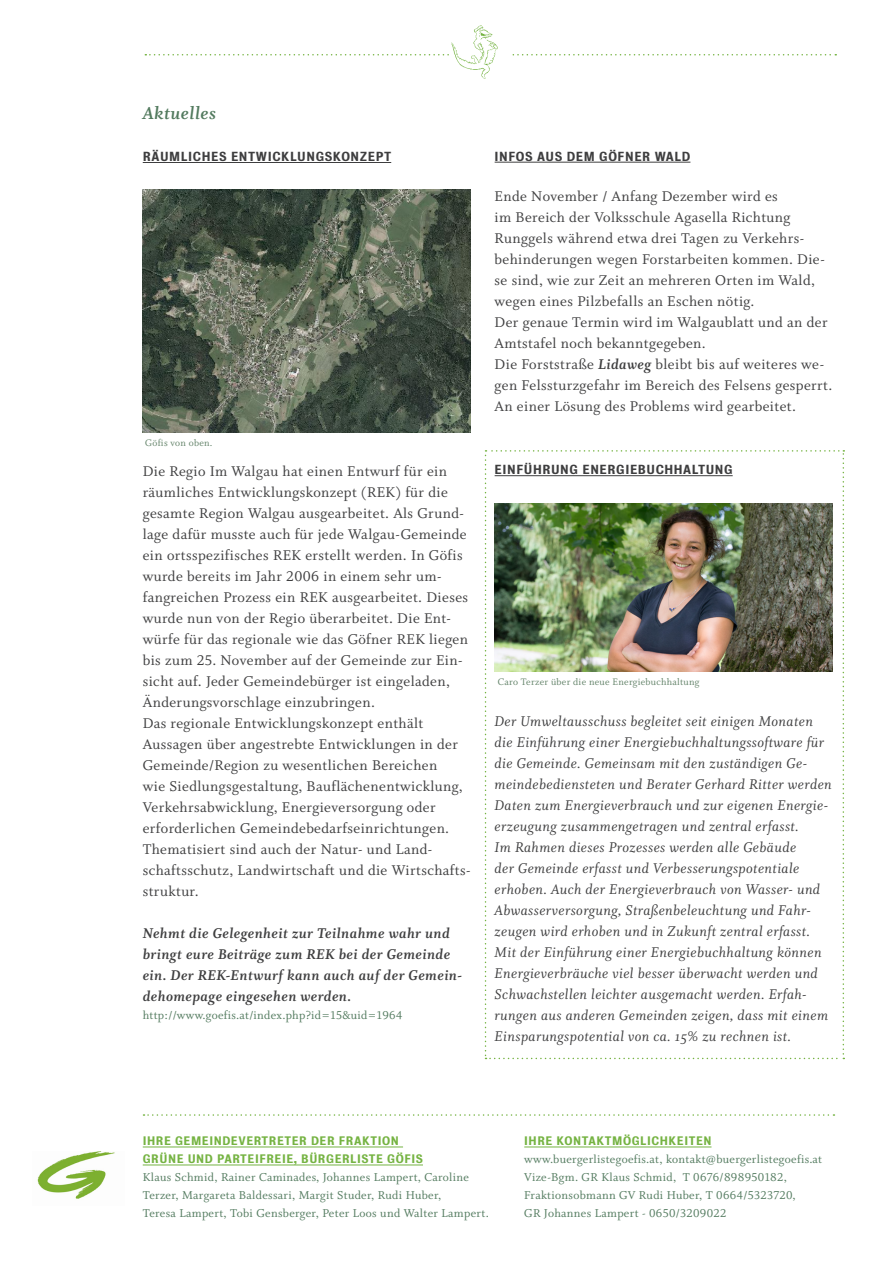
<style>
.page{position:relative;width:893px;height:1263px;background:#fff}
.page>*{position:absolute;margin:0;border:0;box-sizing:border-box;transform-origin:0 0}
.t1{font:19.5px "Whitman Bold Italic LF";letter-spacing:.025em;color:#527a5e}
.t2{font:15.75px/21px "Whitman Roman LF";letter-spacing:.025em;color:#3e3e3f}
.t3{font:15.75px/21px "Whitman Italic Os F";letter-spacing:.025em;color:#3e3e3f}
.t4{font:15.75px/21px "Whitman Bold Italic LF";letter-spacing:.025em;color:#3e3e3f}
.t5{font:12.75px/18px "Whitman Roman LF";letter-spacing:.025em;color:#527a5e}
.t6{font:500 12px "Bureau Grot";letter-spacing:.05em;color:#3e3e3f}
.t7{font:500 11.25px/18px "Bureau Grot";letter-spacing:.05em;color:#75b342}
.t8{font:10.5px "Whitman Roman LF";letter-spacing:.025em;color:#638369}
.s1{font-family:"Whitman Bold Italic LF"}
</style>
<div class="page">
<svg style="left:485px;top:450px;width:359px;height:609px"></svg>
<hr style="left:143px;top:162px;width:248px;height:1px;background:#3e3e3f">
<hr style="left:495px;top:162px;width:195px;height:1px;background:#3e3e3f">
<hr style="left:495px;top:475px;width:238px;height:1px;background:#3e3e3f">
<hr style="left:143px;top:1147px;width:260px;height:1px;background:#75b342">
<hr style="left:143px;top:1165px;width:280px;height:1px;background:#75b342">
<hr style="left:524px;top:1147px;width:187px;height:1px;background:#75b342">
<img style="left:37px;top:1151px;width:78px;height:48px">
<svg style="left:143px;top:1114px;width:691px;height:2px"></svg>
<svg style="left:145px;top:54px;width:691px;height:2px"></svg>
<div style="left:451px;top:22px;width:58px;height:65px;background:#fff"></div>
<img style="left:451px;top:25px;width:47px;height:53px">
<img style="left:495px;top:503px;width:337px;height:168px">
<img style="left:143px;top:189px;width:328px;height:243px">
<p class="t1" style="left:143px;top:102px;width:75px">Aktuelles</p>
<p class="t6" style="left:143px;top:149px;width:250px">RÄUMLICHES ENTWICKLUNGSKONZEPT</p>
<p class="t8" style="left:145px;top:437px;width:69px">Göfis von oben.</p>
<p class="t2" style="left:143px;top:461px;width:327px">Die Regio Im Walgau hat einen Entwurf für ein räumliches Entwicklungskonzept (REK) für die gesamte Region Walgau ausgearbeitet. Als Grund&shy;lage dafür musste auch für jede Walgau-Gemeinde ein ortsspezifisches REK erstellt werden. In Göfis wurde bereits im Jahr 2006 in einem sehr um&shy;fangreichen Prozess ein REK ausgearbeitet. Dieses wurde nun von der Regio überarbeitet. Die Ent&shy;würfe für das regionale wie das Göfner REK liegen bis zum 25. November auf der Gemeinde zur Ein&shy;sicht auf. Jeder Gemeindebürger ist eingeladen, Änderungsvorschlage einzubringen.</p>
<p class="t2" style="left:143px;top:713px;width:329px">Das regionale Entwicklungskonzept enthält Aussagen über angestrebte Entwicklungen in der Gemeinde/Region zu wesentlichen Bereichen<br>wie Siedlungsgestaltung, Bauflächenentwicklung, Verkehrsabwicklung, Energieversorgung oder erforderlichen Gemeindebedarfseinrichtungen.<br>Thematisiert sind auch der Natur- und Land&shy;schaftsschutz, Landwirtschaft und die Wirtschafts&shy;struktur.</p>
<p class="t4" style="left:143px;top:923px;width:321px">Nehmt die Gelegenheit zur Teilnahme wahr und bringt eure Beiträge zum REK bei der Gemeinde ein. Der REK-Entwurf kann auch auf der Gemein&shy;dehomepage eingesehen werden.</p>
<p class="t5" style="left:143px;top:1006px;width:261px">http://www.goefis.at/index.php?id=15&amp;uid=1964</p>
<p class="t6" style="left:495px;top:149px;width:197px">INFOS AUS DEM GÖFNER WALD</p>
<p class="t2" style="left:495px;top:186px;width:332px">Ende November / Anfang Dezember wird es<br>im Bereich der Volksschule Agasella Richtung Runggels während etwa drei Tagen zu Verkehrs&shy;behinderungen wegen Forstarbeiten kommen. Die&shy;se sind, wie zur Zeit an mehreren Orten im Wald, wegen eines Pilzbefalls an Eschen nötig.</p>
<p class="t2" style="left:495px;top:312px;width:334px">Der genaue Termin wird im Walgaublatt und an der<br>Amtstafel noch bekanntgegeben.</p>
<p class="t2" style="left:495px;top:354px;width:339px">Die Forststraße <span class="s1">Lidaweg</span> bleibt bis auf weiteres we&shy;gen Felssturzgefahr im Bereich des Felsens gesperrt.<br>An einer Lösung des Problems wird gearbeitet.</p>
<p class="t6" style="left:495px;top:463px;width:240px">EINFÜHRUNG ENERGIEBUCHHALTUNG</p>
<p class="t8" style="left:498px;top:676px;width:203px">Caro Terzer über die neue Energiebuchhaltung</p>
<p class="t3" style="left:495px;top:711px;width:339px">Der Umweltausschuss begleitet seit einigen Monaten die Einführung einer Energiebuchhaltungssoftware für die Gemeinde. Gemeinsam mit den zuständigen Ge&shy;meindebediensteten und Berater Gerhard Ritter werden Daten zum Energieverbrauch und zur eigenen Energie&shy;erzeugung zusammengetragen und zentral erfasst.</p>
<p class="t3" style="left:495px;top:837px;width:335px">Im Rahmen dieses Prozesses werden alle Gebäude<br>der Gemeinde erfasst und Verbesserungspotentiale erhoben. Auch der Energieverbrauch von Wasser- und Abwasserversorgung, Straßenbeleuchtung und Fahr&shy;zeugen wird erhoben und in Zukunft zentral erfasst.<br>Mit der Einführung einer Energiebuchhaltung können Energieverbräuche viel besser überwacht werden und Schwachstellen leichter ausgemacht werden. Erfah&shy;rungen aus anderen Gemeinden zeigen, dass mit einem Einsparungspotential von ca. 15% zu rechnen ist.</p>
<p class="t7" style="left:143px;top:1132px;width:282px">IHRE GEMEINDEVERTRETER DER FRAKTION<br>GRÜNE UND PARTEIFREIE, BÜRGERLISTE GÖFIS</p>
<p class="t5" style="left:143px;top:1169px;width:348px">Klaus Schmid, Rainer Caminades, Johannes Lampert, Caroline<br>Terzer, Margareta Baldessari, Margit Studer, Rudi Huber,<br>Teresa Lampert, Tobi Gensberger, Peter Loos und Walter Lampert.</p>
<p class="t7" style="left:524px;top:1132px;width:189px">IHRE KONTAKTMÖGLICHKEITEN</p>
<p class="t5" style="left:524px;top:1151px;width:299px">www.buergerlistegoefis.at, kontakt@buergerlistegoefis.at</p>
<p class="t5" style="left:524px;top:1169px;width:273px">Vize-Bgm. GR Klaus Schmid, T 0676/898950182,<br>Fraktionsobmann GV Rudi Huber, T 0664/5323720,<br>GR Johannes Lampert - 0650/3209022</p>
</div>
